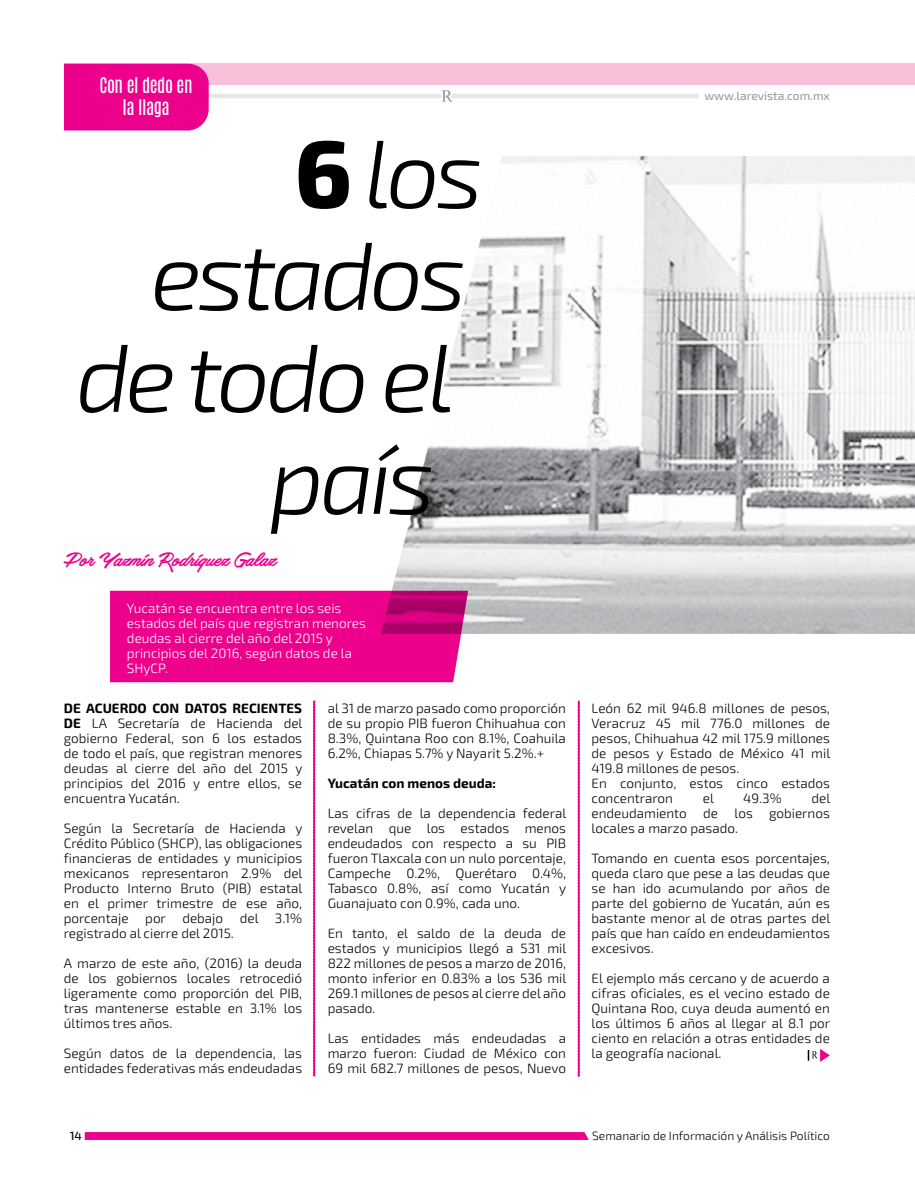
<style>
.page{position:relative;width:915px;height:1191px;background:#fff}
.page>*{position:absolute;margin:0;border:0;box-sizing:border-box;transform-origin:0 0}
.t1{font:italic 300 95.55px "Exo 2";letter-spacing:-.05em;color:#000}
.t2{font:22.5px "Haydon Brush PERSONALUSE";color:#ec008c}
.t3{font:18px/21.6px "Antonio";letter-spacing:-.025em;color:#fff;text-align:center}
.t4{font:300 13.5px/15px "Exo 2";color:#000;text-align:justify}
.t5{font:300 13.5px/15px "Exo 2";color:#fff}
.t6{font:700 13.5px "Exo 2";color:#000}
.t7{font:300 12px "Exo 2";color:#000}
.t8{font:12px "Exo 2";color:#939598}
.t9{font:500 12px "Exo 2";color:#000}
.s1{font-weight:800;font-style:normal}
.s2{font-weight:700}
</style>
<div class="page">
<hr style="left:64px;top:94px;width:377px;height:4px;background:#e6e7e8">
<hr style="left:441px;top:94px;width:257px;height:4px;background:#e6e7e8">
<svg style="left:441px;top:90px;width:12px;height:12px"></svg>
<img style="left:381px;top:156px;width:533px;height:478px">
<svg style="left:85px;top:1132px;width:503px;height:8px;background:#ec048d"></svg>
<svg style="left:110px;top:591px;width:358px;height:91px;background:#e6048b"></svg>
<svg style="left:577px;top:701px;width:2px;height:375px"></svg>
<svg style="left:313px;top:700px;width:2px;height:376px"></svg>
<div style="left:64px;top:64px;width:850px;height:21px;background:#f8c1d9"></div>
<div style="left:64px;top:64px;width:145px;height:66px;background:#ec008c"></div>
<svg style="left:807px;top:1049px;width:22px;height:12px"></svg>
<h3 class="t3" style="left:99px;top:75px;width:95px">Con el dedo en la llaga</h3>
<h1 class="t1" style="left:294px;top:119px;width:190px"><span class="s1">6</span> los</h1>
<h1 class="t1" style="left:151px;top:221px;width:317px">estados</h1>
<h1 class="t1" style="left:76px;top:323px;width:380px">de todo el</h1>
<h1 class="t1" style="left:269px;top:425px;width:167px">país</h1>
<h2 class="t2" style="left:64px;top:548px;width:214px">Por Yazmín Rodríguez Galaz</h2>
<p class="t5" style="left:127px;top:601px;width:240px">Yucatán se encuentra entre los seis estados del país que registran menores deudas al cierre del año del 2015 y principios del 2016, según datos de la<br>SHyCP.</p>
<p class="t4" style="left:64px;top:701px;width:240px"><span class="s2">DE ACUERDO CON DATOS RECIENTES DE</span> LA Secretaría de Hacienda del gobierno Federal, son 6 los estados de todo el país, que registran menores deudas al cierre del año del 2015 y principios del 2016 y entre ellos, se encuentra Yucatán.</p>
<p class="t4" style="left:64px;top:821px;width:240px">Según la Secretaría de Hacienda y Crédito Público (SHCP), las obligaciones financieras de entidades y municipios mexicanos representaron 2.9% del Producto Interno Bruto (PIB) estatal en el primer trimestre de ese año, porcentaje por debajo del 3.1% registrado al cierre del 2015.</p>
<p class="t4" style="left:64px;top:956px;width:240px">A marzo de este año, (2016) la deuda de los gobiernos locales retrocedió ligeramente como proporción del PIB, tras mantenerse estable en 3.1% los últimos tres años.</p>
<p class="t4" style="left:64px;top:1046px;width:240px">Según datos de la dependencia, las entidades federativas más endeudadas</p>
<p class="t9" style="left:70px;top:1128px;width:14px">14</p>
<p class="t4" style="left:327px;top:701px;width:240px">al 31 de marzo pasado como proporción de su propio PIB fueron Chihuahua con 8.3%, Quintana Roo con 8.1%, Coahuila 6.2%, Chiapas 5.7% y Nayarit 5.2%.+</p>
<p class="t6" style="left:327px;top:775px;width:170px">Yucatán con menos deuda:</p>
<p class="t4" style="left:327px;top:806px;width:240px">Las cifras de la dependencia federal revelan que los estados menos endeudados con respecto a su PIB fueron Tlaxcala con un nulo porcentaje, Campeche 0.2%, Querétaro 0.4%, Tabasco 0.8%, así como Yucatán y Guanajuato con 0.9%, cada uno.</p>
<p class="t4" style="left:327px;top:926px;width:240px">En tanto, el saldo de la deuda de estados y municipios llegó a 531 mil 822 millones de pesos a marzo de 2016, monto inferior en 0.83% a los 536 mil 269.1 millones de pesos al cierre del año pasado.</p>
<p class="t4" style="left:327px;top:1031px;width:240px">Las entidades más endeudadas a marzo fueron: Ciudad de México con 69 mil 682.7 millones de pesos, Nuevo</p>
<p class="t8" style="left:704px;top:89px;width:127px">www.larevista.com.mx</p>
<p class="t4" style="left:591px;top:701px;width:240px;text-align:left">León 62 mil 946.8 millones de pesos,<br>Veracruz 45 mil 776.0 millones de pesos, Chihuahua 42 mil 175.9 millones de pesos y Estado de México 41 mil<br>419.8 millones de pesos.<br>En conjunto, estos cinco estados concentraron</p>
<p class="t4" style="left:702px;top:791px;width:13px">el</p>
<p class="t4" style="left:743px;top:791px;width:40px">49.3%</p>
<p class="t4" style="left:591px;top:791px;width:240px;text-indent:220px">del endeudamiento de los gobiernos locales a marzo pasado.</p>
<p class="t4" style="left:591px;top:851px;width:240px">Tomando en cuenta esos porcentajes, queda claro que pese a las deudas que se han ido acumulando por años de parte del gobierno de Yucatán, aún es bastante menor al de otras partes del país que han caído en endeudamientos excesivos.</p>
<p class="t4" style="left:591px;top:971px;width:240px">El ejemplo más cercano y de acuerdo a cifras oficiales, es el vecino estado de Quintana Roo, cuya deuda aumentó en los últimos 6 años al llegar al 8.1 por ciento en relación a otras entidades de la geografía nacional.</p>
<p class="t7" style="left:592px;top:1128px;width:239px">Semanario de Información y Análisis Político</p>
</div>
